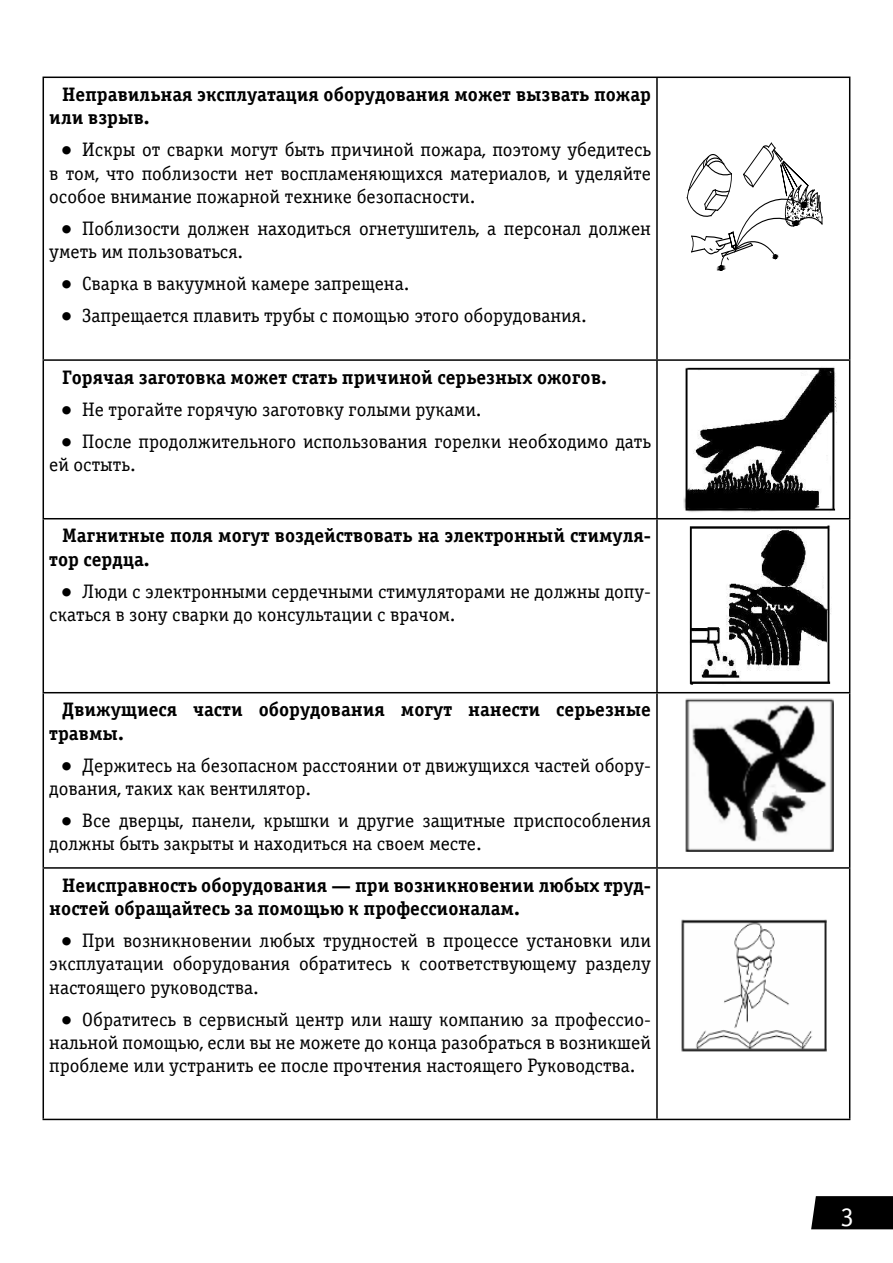
<style>
.page{position:relative;width:893px;height:1263px;background:#fff}
.page>*{position:absolute;margin:0;border:0;box-sizing:border-box;transform-origin:0 0}
.t1{font:27px "Officina Sans CTT";color:#fff}
.t2{font:19.5px/23.4px "Officina Serif CTT";color:#000}
.t3{font:700 19.5px/23.4px "Officina Serif CTT";color:#000}
</style>
<div class="page">
<div style="left:811px;top:1196px;width:82px;height:33px;background:#000"></div>
<hr style="left:43px;top:77px;width:614px;height:1px;background:#000">
<hr style="left:43px;top:78px;width:1px;height:281px;background:#000">
<hr style="left:657px;top:77px;width:193px;height:1px;background:#000">
<hr style="left:656px;top:78px;width:2px;height:281px;background:#000">
<hr style="left:849px;top:78px;width:1px;height:281px;background:#000">
<hr style="left:43px;top:359px;width:614px;height:2px;background:#000">
<hr style="left:43px;top:361px;width:1px;height:157px;background:#000">
<hr style="left:657px;top:359px;width:193px;height:2px;background:#000">
<hr style="left:656px;top:361px;width:2px;height:157px;background:#000">
<hr style="left:849px;top:361px;width:1px;height:157px;background:#000">
<hr style="left:43px;top:518px;width:614px;height:1px;background:#000">
<hr style="left:43px;top:519px;width:1px;height:173px;background:#000">
<hr style="left:657px;top:518px;width:193px;height:1px;background:#000">
<hr style="left:656px;top:519px;width:2px;height:173px;background:#000">
<hr style="left:849px;top:519px;width:1px;height:173px;background:#000">
<hr style="left:43px;top:692px;width:614px;height:1px;background:#000">
<hr style="left:43px;top:693px;width:1px;height:174px;background:#000">
<hr style="left:657px;top:692px;width:193px;height:1px;background:#000">
<hr style="left:656px;top:693px;width:2px;height:174px;background:#000">
<hr style="left:849px;top:693px;width:1px;height:174px;background:#000">
<hr style="left:43px;top:867px;width:614px;height:2px;background:#000">
<hr style="left:43px;top:869px;width:1px;height:250px;background:#000">
<hr style="left:657px;top:867px;width:193px;height:2px;background:#000">
<hr style="left:656px;top:869px;width:2px;height:250px;background:#000">
<hr style="left:849px;top:869px;width:1px;height:250px;background:#000">
<hr style="left:43px;top:1119px;width:614px;height:1px;background:#000">
<hr style="left:657px;top:1119px;width:193px;height:1px;background:#000">
<svg style="left:686px;top:142px;width:137px;height:129px"></svg>
<img style="left:683px;top:367px;width:153px;height:145px">
<img style="left:689px;top:525px;width:142px;height:160px">
<img style="left:685px;top:699px;width:149px;height:153px">
<img style="left:681px;top:919px;width:146px;height:133px">
<p class="t3" style="left:49px;top:83px;width:603px;text-indent:13px">Неправильная эксплуатация оборудования может вызвать пожар или взрыв.</p>
<p class="t2" style="left:49px;top:138px;width:603px;text-align:justify;text-indent:13px">● Искры от сварки могут быть причиной пожара, поэтому убедитесь в том, что поблизости нет воспламеняющихся материалов, и уделяйте особое внимание пожарной технике безопасности.</p>
<p class="t2" style="left:49px;top:217px;width:603px;text-indent:13px">● Поблизости должен находиться огнетушитель, а персонал должен уметь им пользоваться.</p>
<p class="t2" style="left:62px;top:272px;width:349px">● Сварка в вакуумной камере запрещена.</p>
<p class="t2" style="left:62px;top:304px;width:526px">● Запрещается плавить трубы с помощью этого оборудования.</p>
<p class="t3" style="left:62px;top:366px;width:546px">Горячая заготовка может стать причиной серьезных ожогов.</p>
<p class="t2" style="left:62px;top:398px;width:421px">● Не трогайте горячую заготовку голыми руками.</p>
<p class="t2" style="left:49px;top:430px;width:603px;text-indent:13px">● После продолжительного использования горелки необходимо дать ей остыть.</p>
<p class="t3" style="left:49px;top:524px;width:603px;text-indent:13px">Магнитные поля могут воздействовать на электронный стимуля&shy;тор сердца.</p>
<p class="t2" style="left:49px;top:580px;width:603px;text-indent:13px">● Люди с электронными сердечными стимуляторами не должны допу&shy;скаться в зону сварки до консультации с врачом.</p>
<p class="t3" style="left:49px;top:698px;width:603px;text-indent:13px">Движущиеся части оборудования могут нанести серьезные травмы.</p>
<p class="t2" style="left:49px;top:754px;width:603px;text-indent:13px">● Держитесь на безопасном расстоянии от движущихся частей обору&shy;дования, таких как вентилятор.</p>
<p class="t2" style="left:49px;top:809px;width:603px;text-indent:13px">● Все дверцы, панели, крышки и другие защитные приспособления должны быть закрыты и находиться на своем месте.</p>
<p class="t3" style="left:49px;top:873px;width:603px;text-indent:13px">Неисправность оборудования — при возникновении любых труд&shy;ностей обращайтесь за помощью к профессионалам.</p>
<p class="t2" style="left:49px;top:929px;width:603px;text-align:justify;text-indent:13px">● При возникновении любых трудностей в процессе установки или эксплуатации оборудования обратитесь к соответствующему разделу настоящего руководства.</p>
<p class="t2" style="left:49px;top:1008px;width:603px;text-align:justify;text-indent:13px">● Обратитесь в сервисный центр или нашу компанию за профессио&shy;нальной помощью, если вы не можете до конца разобраться в возникшей проблеме или устранить ее после прочтения настоящего Руководства.</p>
<h1 class="t1" style="left:840px;top:1202px;width:15px">3</h1>
</div>
